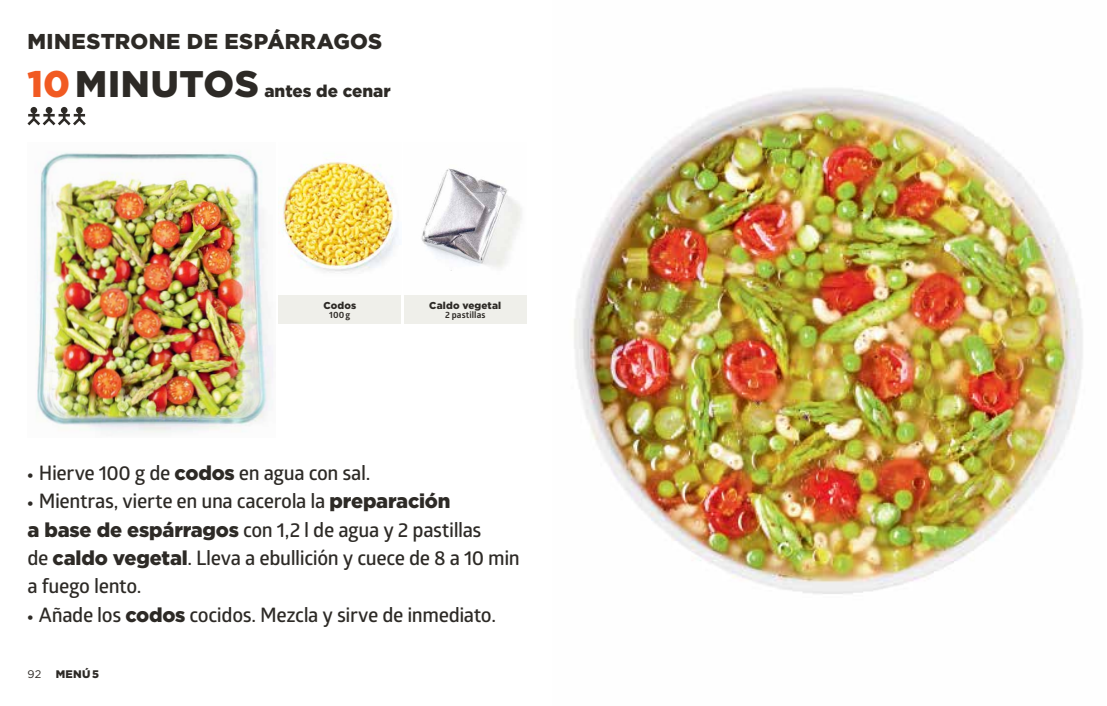
<style>
.page{position:relative;width:1107px;height:706px;background:#fff}
.page>*{position:absolute;margin:0;border:0;box-sizing:border-box;transform-origin:0 0}
.t1{font:900 21.5px "Gotham";letter-spacing:.015em;color:#2d2a26}
.t2{font:600 20px/28.3px "Glober";letter-spacing:-.02em;color:#2d2a26}
.t3{font:900 17px "Gotham";color:#2d2a26}
.t4{font:900 11px "Gotham";color:#2d2a26}
.t5{font:11px "Gotham";color:#2d2a26}
.t6{font:900 10px "Gotham";letter-spacing:.015em;color:#2d2a26}
.t7{font:700 9px "Glober";letter-spacing:.01em;color:#2d2a26}
.s1{font-size:37px;color:#f15a22}
.s2{font-size:37px}
.s3{font-weight:900;font-size:15.5px}
.s4{font-family:"Gotham";font-weight:900}
</style>
<div class="page">
<img style="left:37px;top:151px;width:236px;height:282px">
<img style="left:574px;top:88px;width:509px;height:506px">
<img style="left:280px;top:161px;width:118px;height:111px">
<img style="left:421px;top:168px;width:101px;height:103px">
<svg style="left:27px;top:107px;width:59px;height:18px"></svg>
<div style="left:404px;top:295px;width:122px;height:29px;background:#efefea"></div>
<div style="left:278px;top:295px;width:123px;height:29px;background:#efefea"></div>
<p class="t1" style="left:27px;top:29px;width:356px">MINESTRONE DE ESPÁRRAGOS</p>
<p class="t3" style="left:27px;top:81px;width:365px"><span class="s1">10</span> <span class="s2">MINUTOS</span> antes de cenar</p>
<p class="t6" style="left:323px;top:299px;width:34px">Codos</p>
<p class="t7" style="left:329px;top:308px;width:23px">100g</p>
<p class="t6" style="left:429px;top:299px;width:73px">Caldo vegetal</p>
<p class="t7" style="left:445px;top:308px;width:42px">2 pastillas</p>
<p class="t2" style="left:27px;top:458px;width:344px"><span class="s3">•</span> Hierve 100 g de <span class="s4">codos</span> en agua con sal.</p>
<p class="t2" style="left:27px;top:486px;width:494px"><span class="s3">•</span> Mientras, vierte en una cacerola la <span class="s4">preparación<br>a base de espárragos</span> con 1,2 l de agua y 2 pastillas<br>de <span class="s4">caldo vegetal</span>. Lleva a ebullición y cuece de 8 a 10 min a fuego lento.</p>
<p class="t2" style="left:27px;top:600px;width:470px"><span class="s3">•</span> Añade los <span class="s4">codos</span> cocidos. Mezcla y sirve de inmediato.</p>
<p class="t5" style="left:27px;top:667px;width:15px">92</p>
<p class="t4" style="left:56px;top:668px;width:45px">MENÚ 5</p>
</div>
